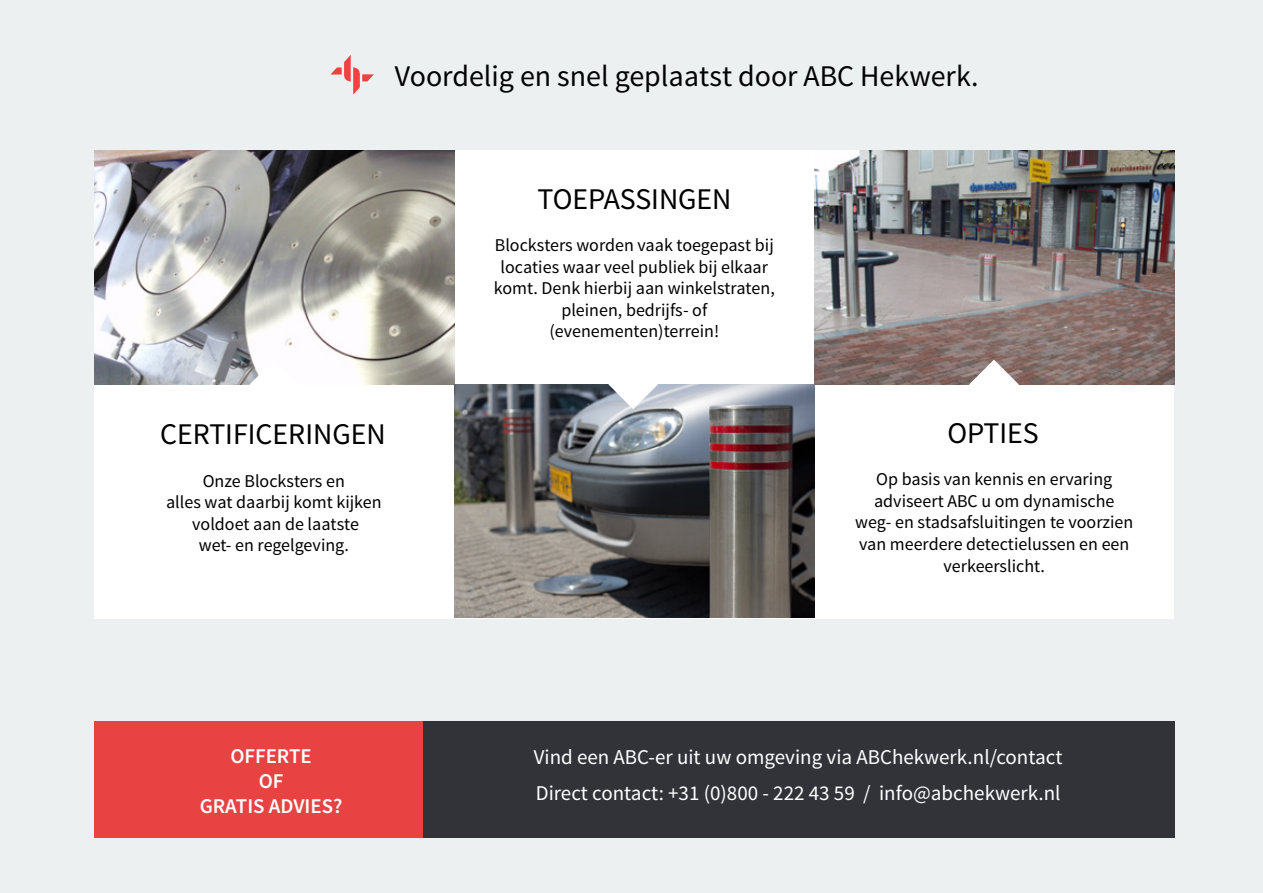
<style>
.page{position:relative;width:1263px;height:893px;background:#ecf0f0}
.page>*{position:absolute;margin:0;border:0;box-sizing:border-box;transform-origin:0 0}
.t1{font:30px "Source Sans Pro";color:#020203}
.t2{font:30px "Source Sans Pro";color:#000}
.t3{font:21px/36px "Source Sans Pro";color:#fff}
.t4{font:600 21px/25.2px "Source Sans Pro";color:#fff;text-align:center}
.t5{font:18px/21.6px "Source Sans Pro";color:#000;text-align:center}
</style>
<div class="page">
<div style="left:94px;top:150px;width:1080px;height:468px;background:#fff"></div>
<div style="left:114px;top:722px;width:1060px;height:116px;background:#323339"></div>
<div style="left:94px;top:722px;width:328px;height:116px;background:#e84243"></div>
<img style="left:94px;top:150px;width:360px;height:234px">
<img style="left:454px;top:384px;width:360px;height:234px">
<img style="left:814px;top:150px;width:360px;height:234px">
<svg style="left:608px;top:384px;width:50px;height:25px"></svg>
<svg style="left:250px;top:360px;width:49px;height:24px"></svg>
<svg style="left:969px;top:360px;width:50px;height:25px"></svg>
<svg style="left:330px;top:55px;width:44px;height:40px"></svg>
<h1 class="t1" style="left:395px;top:57px;width:585px">Voordelig en snel geplaatst door ABC Hekwerk.</h1>
<h1 class="t2" style="left:537px;top:180px;width:196px">TOEPASSINGEN</h1>
<h1 class="t2" style="left:160px;top:416px;width:227px">CERTIFICERINGEN</h1>
<p class="t5" style="left:166px;top:470px;width:217px">Onze Blocksters en<br>alles wat daarbij komt kijken voldoet aan de laatste<br>wet- en regelgeving.</p>
<p class="t5" style="left:494px;top:235px;width:282px">Blocksters worden vaak toegepast bij locaties waar veel publiek bij elkaar komt. Denk hierbij aan winkelstraten, pleinen, bedrijfs- of (evenementen)terrein!</p>
<h1 class="t2" style="left:947px;top:414px;width:93px">OPTIES</h1>
<p class="t5" style="left:855px;top:469px;width:279px">Op basis van kennis en ervaring adviseert ABC u om dynamische weg- en stadsafsluitingen te voorzien van meerdere detectielussen en een verkeerslicht.</p>
<p class="t4" style="left:200px;top:744px;width:144px">OFFERTE<br>OF<br>GRATIS ADVIES?</p>
<p class="t3" style="left:534px;top:739px;width:530px">Vind een ABC-er uit uw omgeving via ABChekwerk.nl/contact<br>Direct contact: +31 (0)800 - 222 43 59 / info@abchekwerk.nl</p>
</div>
